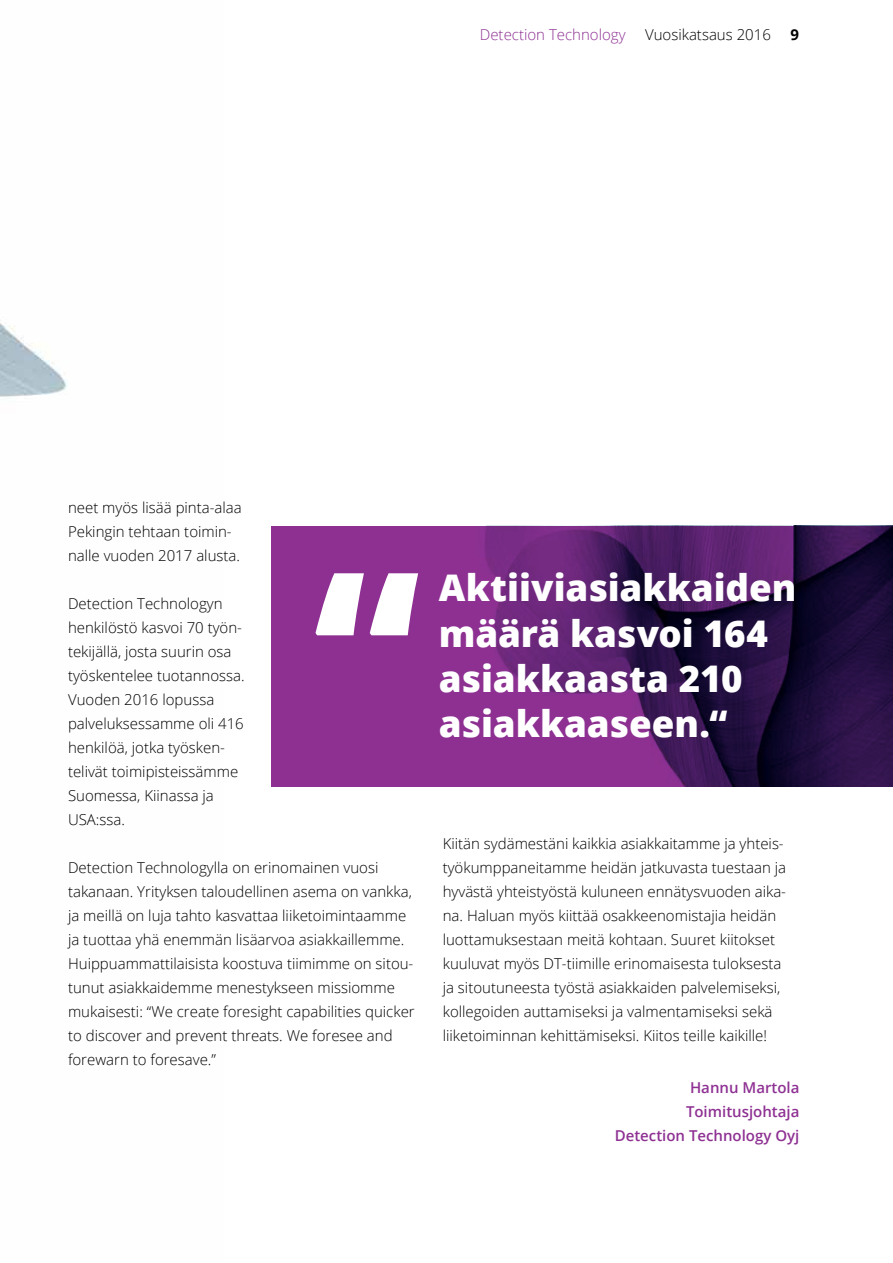
<style>
.page{position:relative;width:893px;height:1263px;background:#fff}
.page>*{position:absolute;margin:0;border:0;box-sizing:border-box;transform-origin:0 0}
.t1{font:800 217.8px "Open Sans";color:#fff}
.t2{font:800 36.75px/45.3px "Open Sans";color:#fff}
.t3{font:300 15px/24px "Open Sans";color:#000}
.t4{font:600 15px/24px "Open Sans";color:#8e3193;text-align:right}
.t5{font:300 15px "Open Sans";color:#8e3193}
.t6{font:700 15px "Open Sans";color:#000}
</style>
<div class="page">
<img style="left:0;top:323px;width:67px;height:74px">
<svg style="left:272px;top:526px;width:621px;height:261px;background:#5f226e"></svg>
<p class="t5" style="left:480px;top:24px;width:147px">Detection Technology</p>
<p class="t3" style="left:645px;top:22px;width:127px">Vuosikatsaus 2016</p>
<p class="t6" style="left:790px;top:24px;width:10px">9</p>
<p class="t3" style="left:68px;top:495px;width:175px">neet myös lisää pinta-alaa<br>Pekingin tehtaan toimin&shy;nalle vuoden 2017 alusta.</p>
<p class="t3" style="left:68px;top:591px;width:178px">Detection Technologyn henkilöstö kasvoi 70 työn&shy;tekijällä, josta suurin osa työskentelee tuotannossa.<br>Vuoden 2016 lopussa palveluksessamme oli 416 henkilöä, jotka työsken&shy;telivät toimipisteissämme<br>Suomessa, Kiinassa ja<br>USA:ssa.</p>
<p class="t3" style="left:68px;top:855px;width:348px">Detection Technologylla on erinomainen vuosi takanaan. Yrityksen taloudellinen asema on vankka, ja meillä on luja tahto kasvattaa liiketoimintaamme ja tuottaa yhä enemmän lisäarvoa asiakkaillemme.<br>Huippuammattilaisista koostuva tiimimme on sitou&shy;tunut asiakkaidemme menestykseen missiomme mukaisesti: “We create foresight capabilities quicker to discover and prevent threats. We foresee and forewarn to foresave.”</p>
<h1 class="t1" style="left:313px;top:484px;width:110px">“</h1>
<h2 class="t2" style="left:439px;top:563px;width:359px">Aktiiviasiakkaiden määrä kasvoi 164 asiakkaasta 210</h2>
<h2 class="t2" style="left:439px;top:699px;width:290px">asiakkaaseen.“</h2>
<p class="t3" style="left:443px;top:831px;width:345px">Kiitän sydämestäni kaikkia asiakkaitamme ja yhteis&shy;työkumppaneitamme heidän jatkuvasta tuestaan ja hyvästä yhteistyöstä kuluneen ennätysvuoden aika&shy;na. Haluan myös kiittää osakkeenomistajia heidän luottamuksestaan meitä kohtaan. Suuret kiitokset kuuluvat myös DT-tiimille erinomaisesta tuloksesta ja sitoutuneesta työstä asiakkaiden palvelemiseksi, kollegoiden auttamiseksi ja valmentamiseksi sekä liiketoiminnan kehittämiseksi. Kiitos teille kaikille!</p>
<p class="t4" style="left:615px;top:1075px;width:186px">Hannu Martola<br>Toimitusjohtaja<br>Detection Technology Oyj</p>
</div>
